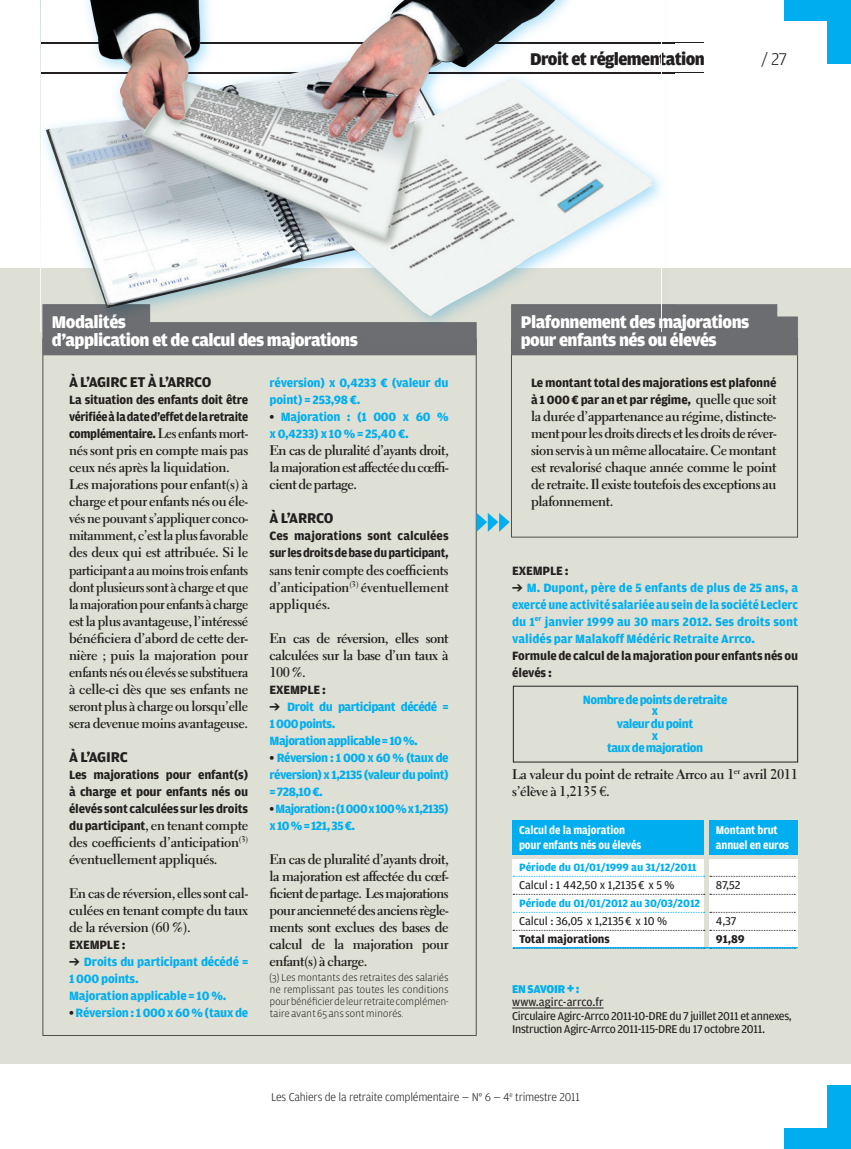
<style>
.page{position:relative;width:851px;height:1149px;background:#fff}
.page>*{position:absolute;margin:0;border:0;box-sizing:border-box;transform-origin:0 0}
.t1{font:900 18px/18px "Amplitude";letter-spacing:-.03em;color:#fff}
.t2{font:900 18px "Amplitude";letter-spacing:-.03em;color:#231f20}
.t3{font:300 18px "Amplitude";color:#231f20}
.t4{font:700 15px "Amplitude";letter-spacing:-.015em;color:#231f20}
.t5{font:700 13.95px/17px "Electra LT Std";letter-spacing:-.025em;color:#231f20;text-align:justify}
.t6{font:700 13.95px/17px "Electra LT Std";letter-spacing:-.025em;color:#231f20;text-align:justify;scale:.96 1}
.t7{font:700 12.75px/17px "Amplitude";letter-spacing:-.015em;color:#00aeef}
.t8{font:700 12.75px/17px "Amplitude";letter-spacing:-.015em;color:#231f20;text-align:justify}
.t9{font:700 12.75px/17px "Amplitude";letter-spacing:-.04em;color:#00aeef;text-align:center}
.t10{font:700 12.75px/17px "Amplitude";letter-spacing:-.045em;color:#00aeef}
.t11{font:12px/13.5px "Amplitude";letter-spacing:-.025em;color:#231f20}
.t12{font:700 12px/15px "Amplitude";letter-spacing:-.01em;color:#fff;scale:.9 1}
.t13{font:300 12px "Amplitude";letter-spacing:-.02em;color:#231f20}
.t14{font:700 12px/18px "Amplitude";color:#231f20}
.t15{font:700 11.25px "Amplitude";letter-spacing:-.01em;color:#00aeef}
.t16{font:300 10.5px/12px "Vista Sans";letter-spacing:-.03em;color:#231f20;text-align:justify}
.s1{color:#221f20}
.s2{color:#fcfefe}
.s3{color:#f9fcfe}
.s4{font-family:"Electra LT Std";font-size:13.95px}
.s5{font-family:"Amplitude";font-size:12.75px}
.s6{color:#231f20}
.s7{font-family:"Euro Serif";font-weight:400}
.s8{font-weight:400}
.s9{font-weight:700}
.s10{font-weight:900;color:#00aeef}
.s11{font-weight:900;font-size:15px;color:#00aeef}
</style>
<div class="page">
<hr style="left:42px;top:43px;width:662px;height:1px;background:#231f20">
<hr style="left:42px;top:72px;width:662px;height:1px;background:#231f20">
<div style="left:784px;top:0;width:64px;height:21px;background:#00aeef"></div>
<div style="left:826px;top:0;width:24px;height:64px;background:#00aeef"></div>
<div style="left:826px;top:1084px;width:24px;height:64px;background:#00aeef"></div>
<div style="left:784px;top:1127px;width:66px;height:21px;background:#00aeef"></div>
<div style="left:0;top:268px;width:850px;height:795px;background:#dee0d5"></div>
<svg style="left:511px;top:355px;width:286px;height:182px"></svg>
<svg style="left:43px;top:355px;width:433px;height:680px"></svg>
<div style="left:511px;top:304px;width:286px;height:51px;background:#6c6d70"></div>
<div style="left:43px;top:339px;width:433px;height:16px;background:#6c6d70"></div>
<img style="left:511px;top:304px;width:163px;height:35px">
<div style="left:52px;top:332px;width:308px;height:7px;background:#6d6e71"></div>
<img style="left:521px;top:314px;width:153px;height:25px">
<img style="left:41px;top:0;width:620px;height:332px">
<svg style="left:476px;top:512px;width:33px;height:19px"></svg>
<hr style="left:512px;top:1007px;width:91px;height:1px;background:#231f20">
<div style="left:513px;top:685px;width:284px;height:77px;border:1px solid #231f20"></div>
<div style="left:512px;top:820px;width:192px;height:34px;background:#00aeef"></div>
<div style="left:709px;top:820px;width:88px;height:34px;background:#00aeef"></div>
<div style="left:512px;top:858px;width:192px;height:90px;background:#fff"></div>
<div style="left:709px;top:858px;width:88px;height:90px;background:#fff"></div>
<svg style="left:513px;top:875px;width:282px;height:1px"></svg>
<svg style="left:513px;top:893px;width:282px;height:1px"></svg>
<svg style="left:513px;top:911px;width:282px;height:1px"></svg>
<svg style="left:513px;top:929px;width:282px;height:1px"></svg>
<hr style="left:512px;top:946px;width:285px;height:2px;background:#00aeef">
<p class="t2" style="left:530px;top:52px;width:176px">Droit et réglement<span class="s1">a</span>tion</p>
<p class="t3" style="left:761px;top:52px;width:28px">/ 27</p>
<p class="t1" style="left:52px;top:314px;width:307px">Modali<span class="s2">té</span><span class="s3">s<br></span>d’application et de calcul des majorations</p>
<p class="t4" style="left:69px;top:376px;width:144px">À L’AGIRC ET À L’ARRCO</p>
<p class="t8" style="left:69px;top:392px;width:181px">La situation des enfants doit être vérifiée à la date d’effet de la retraite complémentaire. <span class="s4">Les enfants mort-</span></p>
<p class="t5" style="left:69px;top:443px;width:181px;text-align:left">nés sont pris en compte mais pas ceux nés après la liquidation.<br>Les majorations pour enfant(s) à charge et pour enfants nés ou éle&shy;vés ne pouvant s’appliquer conco&shy;mitamment, c’est la plus favorable des deux qui est attribuée. Si le participant a au moins trois enfants dont plusieurs sont à charge et que la majoration pour enfants à charge est la plus avantageuse, l’intéressé bénéficiera d’abord de cette der&shy;nière ; puis la majoration pour enfants nés ou élevés se substituera à celle-ci dès que ses enfants ne seront plus à charge ou lorsqu’elle sera devenue moins avantageuse.</p>
<p class="t4" style="left:69px;top:750px;width:60px">À L’AGIRC</p>
<p class="t8" style="left:69px;top:766px;width:181px">Les majorations pour enfant(s) à charge et pour enfants nés ou élevés sont calculées sur les droits</p>
<p class="t5" style="left:69px;top:817px;width:180px"><span class="s5">du participant</span>, en tenant compte des coefficients d’anticipation<sup>(3) </sup>éventuellement appliqués.</p>
<p class="t5" style="left:69px;top:885px;width:180px">En cas de réversion, elles sont cal&shy;culées en tenant compte du taux de la réversion (60 %).</p>
<p class="t8" style="left:69px;top:936px;width:58px">EXEMPLE :</p>
<p class="t7" style="left:69px;top:953px;width:181px"><span class="s6">➔</span> Droits du participant décédé =<br>1 000 points.<br>Majoration applicable = 10 %.</p>
<p class="t7" style="left:69px;top:1004px;width:181px"><span class="s6">•</span> Réversion : 1 000 x 60 % (taux de</p>
<p class="t7" style="left:269px;top:375px;width:180px">réversion) x 0,4233 € (valeur du point) = 253,98 €.</p>
<p class="t7" style="left:269px;top:409px;width:181px"><span class="s6">•</span> Majoration : (1 000 x 60 % x 0,4233) x 10 % = 25,40 €.</p>
<p class="t5" style="left:269px;top:443px;width:180px">En cas de pluralité d’ayants droit, la majoration est affectée du cœffi&shy;cient de partage.</p>
<p class="t4" style="left:269px;top:512px;width:65px">À L’ARRCO</p>
<p class="t8" style="left:269px;top:528px;width:181px">Ces majorations sont calculées sur les droits de base du participant,</p>
<p class="t6" style="left:269px;top:562px;width:188px">sans tenir compte des coefficients d’anticipation<sup>(3)</sup> éventuellement appliqués.</p>
<p class="t5" style="left:269px;top:630px;width:181px">En cas de réversion, elles sont calculées sur la base d’un taux à 100 %.</p>
<p class="t8" style="left:269px;top:681px;width:58px">EXEMPLE :</p>
<p class="t9" style="left:269px;top:698px;width:181px;text-align:left"><span class="s6">➔</span> Droit du participant décédé =<br>1 000 points.<br>Majoration applicable = 10 %.</p>
<p class="t7" style="left:269px;top:749px;width:181px;text-align:justify"><span class="s6">•</span> Réversion : 1 000 x 60 % (taux de réversion) x 1,2135 (valeur du point) = 728,10 €.</p>
<p class="t10" style="left:269px;top:800px;width:181px"><span class="s6">•</span> Majoration : (1 000 x 100 % x 1,2135) x 10 % = 121, 35 €.</p>
<p class="t5" style="left:269px;top:851px;width:181px">En cas de pluralité d’ayants droit, la majoration est affectée du cœf&shy;ficient de partage. Les majorations pour ancienneté des anciens règle&shy;ments sont exclues des bases de calcul de la majoration pour enfant(s) à charge.</p>
<p class="t16" style="left:269px;top:971px;width:180px">(3) Les montants des retraites des salariés ne remplissant pas toutes les conditions pour bénéficier de leur retraite complémen&shy;taire avant 65 ans sont minorés.</p>
<p class="t1" style="left:520px;top:314px;width:230px">Plafonnement des majorations pour enfants nés ou élevés</p>
<p class="t8" style="left:531px;top:375px;width:247px">Le montant total des majorations est plafonné à 1 000 € par an et par régime, <span class="s4">quelle que soit</span></p>
<p class="t5" style="left:531px;top:409px;width:247px">la durée d’appartenance au régime, distincte&shy;ment pour les droits directs et les droits de réver&shy;sion servis à un même allocataire. Ce montant est revalorisé chaque année comme le point de retraite. Il existe toutefois des exceptions au plafonnement.</p>
<p class="t8" style="left:512px;top:562px;width:58px">EXEMPLE :</p>
<p class="t7" style="left:512px;top:579px;width:287px"><span class="s6">➔</span> M. Dupont, père de 5 enfants de plus de 25 ans, a exercé une activité salariée au sein de la société Leclerc du 1<sup>er</sup> janvier 1999 au 30 mars 2012. Ses droits sont validés par Malakoff Médéric Retraite Arrco.<br><span class="s6">Formule de calcul de la majoration pour enfants nés ou élevés :</span></p>
<p class="t9" style="left:582px;top:695px;width:146px;line-height:10.5px">Nombre de points de retraite x</p>
<p class="t9" style="left:607px;top:718px;width:98px;line-height:12px">valeur du point<br>x<br>taux de majoration</p>
<p class="t5" style="left:512px;top:766px;width:287px">La valeur du point de retraite Arrco au 1<sup>er</sup> avril 2011 s’élève à 1,2135 <span class="s7">€</span>.</p>
<p class="t12" style="left:715px;top:822px;width:83px">Montant brut annuel en euros</p>
<p class="t11" style="left:715px;top:878px;width:26px">87,52</p>
<p class="t14" style="left:715px;top:912px;width:30px"><span class="s8">4,37<br></span>91,89</p>
<p class="t12" style="left:519px;top:822px;width:137px">Calcul de la majoration pour enfants nés ou élevés</p>
<p class="t15" style="left:519px;top:862px;width:179px">Période du 01/01/1999 au 31/12/2011</p>
<p class="t11" style="left:519px;top:878px;width:157px">Calcul : 1 442,50 x 1,2135 € x 5 %</p>
<p class="t15" style="left:519px;top:898px;width:183px">Période du 01/01/2012 au 30/03/2012</p>
<p class="t11" style="left:519px;top:912px;width:150px;line-height:18px">Calcul : 36,05 x 1,2135 € x 10 %<br><span class="s9">Total majorations</span></p>
<p class="t11" style="left:512px;top:982px;width:281px"><span class="s10">EN SAVOIR</span> <span class="s11">+</span> <span class="s10">:<br></span>www.agirc-arrco.fr<br>Circulaire Agirc-Arrco 2011-10-DRE du 7 juillet 2011 et annexes, Instruction Agirc-Arrco 2011-115-DRE du 17 octobre 2011.</p>
<p class="t13" style="left:271px;top:1092px;width:310px">Les Cahiers de la retraite complémentaire — N° 6 — 4<sup>e</sup> trimestre 2011</p>
</div>
